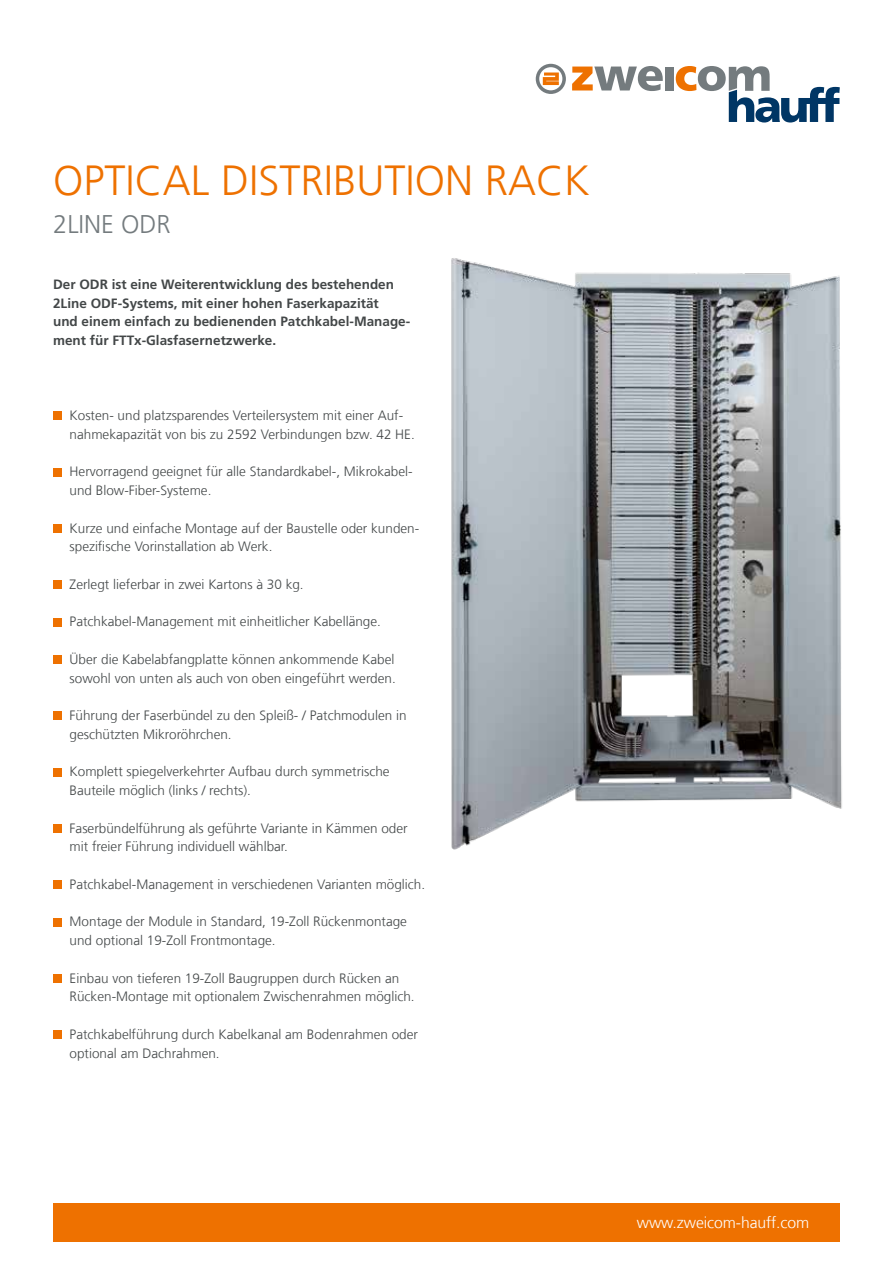
<style>
.page{position:relative;width:893px;height:1263px;background:#fff}
.page>*{position:absolute;margin:0;border:0;box-sizing:border-box;transform-origin:0 0}
.t1{font:300 42px "Frutigerfor Hauff";color:#ee7100}
.t2{font:300 25.5px "Frutigerfor Hauff";color:#747b7e}
.t3{font:300 15.75px "Frutigerfor Hauff";letter-spacing:-.005em;color:#fff}
.t4{font:300 13.5px/18.8px "Frutigerfor Hauff";color:#434748}
.t5{font:700 13.5px/18.8px "Frutigerfor Hauff";color:#434748}
</style>
<div class="page">
<svg style="left:572px;top:66px;width:91px;height:25px"></svg>
<div style="left:665px;top:67px;width:9px;height:23px;background:#747b7e"></div>
<svg style="left:536px;top:64px;width:30px;height:30px"></svg>
<svg style="left:676px;top:66px;width:164px;height:57px"></svg>
<div style="left:53px;top:1203px;width:787px;height:39px;background:#ee7100"></div>
<img style="left:451px;top:258px;width:391px;height:592px">
<div style="left:53px;top:412px;width:9px;height:8px;background:#ee7100"></div>
<div style="left:53px;top:468px;width:9px;height:8px;background:#ee7100"></div>
<div style="left:53px;top:524px;width:9px;height:9px;background:#ee7100"></div>
<div style="left:53px;top:580px;width:9px;height:9px;background:#ee7100"></div>
<div style="left:53px;top:618px;width:9px;height:8px;background:#ee7100"></div>
<div style="left:53px;top:655px;width:9px;height:9px;background:#ee7100"></div>
<div style="left:53px;top:712px;width:9px;height:8px;background:#ee7100"></div>
<div style="left:53px;top:768px;width:9px;height:8px;background:#ee7100"></div>
<div style="left:53px;top:824px;width:9px;height:9px;background:#ee7100"></div>
<div style="left:53px;top:880px;width:9px;height:9px;background:#ee7100"></div>
<div style="left:53px;top:918px;width:9px;height:8px;background:#ee7100"></div>
<div style="left:53px;top:974px;width:9px;height:9px;background:#ee7100"></div>
<div style="left:53px;top:1030px;width:9px;height:9px;background:#ee7100"></div>
<h1 class="t1" style="left:53px;top:155px;width:538px">OPTICAL DISTRIBUTION RACK</h1>
<h2 class="t2" style="left:53px;top:208px;width:119px">2LINE ODR</h2>
<p class="t5" style="left:53px;top:275px;width:359px">Der ODR ist eine Weiterentwicklung des bestehenden 2Line ODF-Systems, mit einer hohen Faserkapazität<br>und einem einfach zu bedienenden Patchkabel-Manage&shy;ment für FTTx-Glasfasernetzwerke.</p>
<p class="t4" style="left:70px;top:406px;width:347px">Kosten- und platzsparendes Verteilersystem mit einer Auf&shy;nahmekapazität von bis zu 2592 Verbindungen bzw. 42 HE.</p>
<p class="t4" style="left:70px;top:462px;width:345px">Hervorragend geeignet für alle Standardkabel-, Mikrokabel&shy;und Blow-Fiber-Systeme.</p>
<p class="t4" style="left:70px;top:518px;width:351px">Kurze und einfache Montage auf der Baustelle oder kunden&shy;spezifische Vorinstallation ab Werk.</p>
<p class="t4" style="left:70px;top:575px;width:236px">Zerlegt lieferbar in zwei Kartons à 30 kg.</p>
<p class="t4" style="left:70px;top:612px;width:313px">Patchkabel-Management mit einheitlicher Kabellänge.</p>
<p class="t4" style="left:70px;top:650px;width:328px">Über die Kabelabfangplatte können ankommende Kabel sowohl von unten als auch von oben eingeführt werden.</p>
<p class="t4" style="left:70px;top:706px;width:338px">Führung der Faserbündel zu den Spleiß- / Patchmodulen in geschützten Mikroröhrchen.</p>
<p class="t4" style="left:70px;top:762px;width:322px">Komplett spiegelverkehrter Aufbau durch symmetrische<br>Bauteile möglich (links / rechts).</p>
<p class="t4" style="left:70px;top:818px;width:340px">Faserbündelführung als geführte Variante in Kämmen oder mit freier Führung individuell wählbar.</p>
<p class="t4" style="left:70px;top:875px;width:357px">Patchkabel-Management in verschiedenen Varianten möglich.</p>
<p class="t4" style="left:70px;top:912px;width:339px">Montage der Module in Standard, 19-Zoll Rückenmontage und optional 19-Zoll Frontmontage.</p>
<p class="t4" style="left:70px;top:968px;width:347px">Einbau von tieferen 19-Zoll Baugruppen durch Rücken an<br>Rücken-Montage mit optionalem Zwischenrahmen möglich.</p>
<p class="t4" style="left:70px;top:1025px;width:350px">Patchkabelführung durch Kabelkanal am Bodenrahmen oder optional am Dachrahmen.</p>
<p class="t3" style="left:637px;top:1213px;width:174px">www.zweicom-hauff.com</p>
</div>
